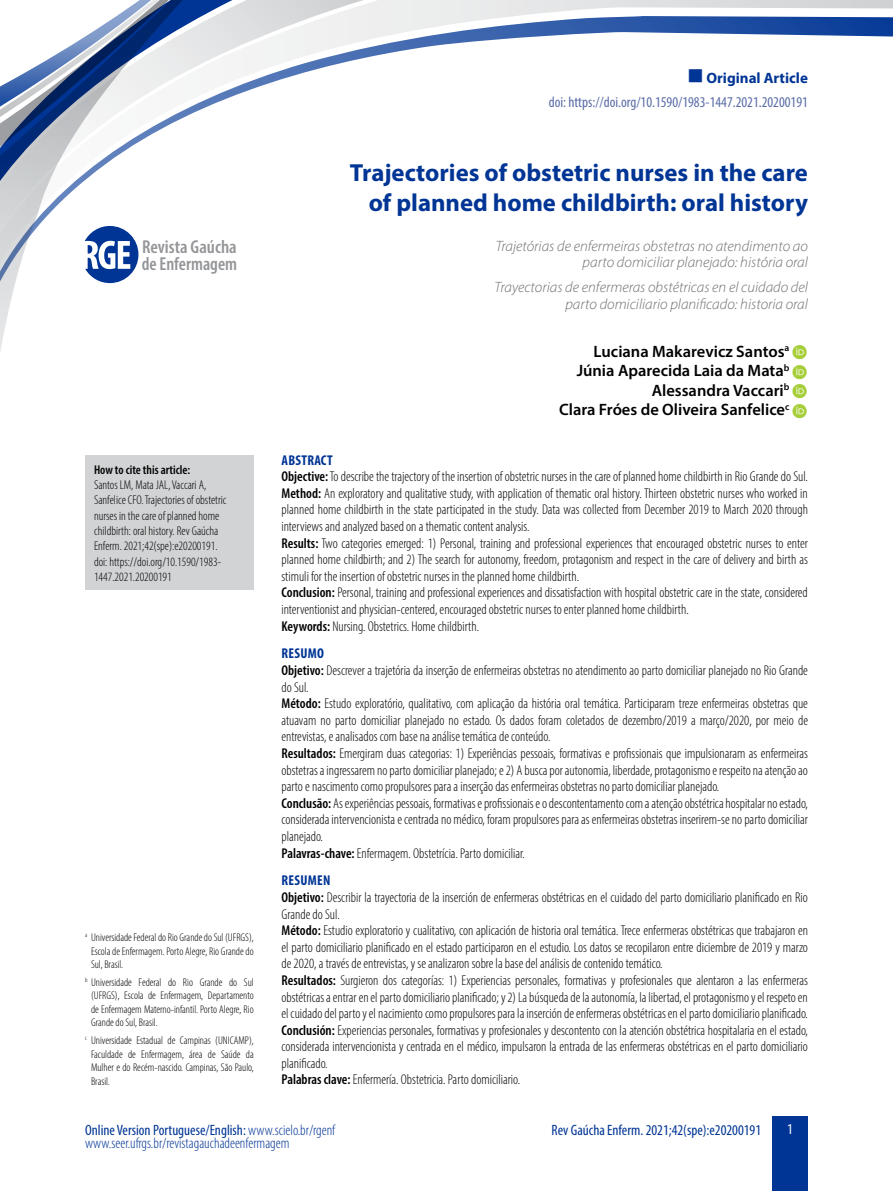
<style>
.page{position:relative;width:893px;height:1191px;background:#fff}
.page>*{position:absolute;margin:0;border:0;box-sizing:border-box;transform-origin:0 0}
.t1{font:700 24.75px/29.8px "Myriad Pro";color:#003595;text-align:right}
.t2{font:600 condensed 18.75px/16.6px "Myriad Pro";color:#939598}
.t3{font:600 16.5px/19.6px "Myriad Pro";color:#000;text-align:right}
.t4{font:italic 300 15px/16.6px "Myriad Pro";color:#6d6e71;text-align:right}
.t5{font:condensed 15px "Myriad Pro";color:#003595}
.t6{font:condensed 15px "Myriad Pro";color:#5a6da7}
.t7{font:300 condensed 15px "Myriad Pro";color:#003595}
.t8{font:700 15px "Myriad Pro";color:#003595}
.t9{font:condensed 15px "Myriad Pro";color:#fff}
.t10{font:300 condensed 14.25px/16.6px "Myriad Pro";color:#000}
.t11{font:300 condensed 12.75px/15.3px "Myriad Pro";color:#000}
.t12{font:600 condensed 12.75px "Myriad Pro";color:#000}
.t13{font:300 condensed 11.25px/13.5px "Myriad Pro";color:#000;text-align:justify}
.s1{font-weight:700;color:#003595}
.s2{font-weight:600}
.s3{font-weight:300}
</style>
<div class="page">
<svg style="left:202px;top:0;width:691px;height:109px"></svg>
<svg style="left:0;top:0;width:202px;height:352px"></svg>
<div style="left:772px;top:1116px;width:36px;height:75px;background:#003595"></div>
<svg style="left:85px;top:226px;width:53px;height:57px"></svg>
<div style="left:85px;top:455px;width:169px;height:135px;background:#d1d3d4"></div>
<svg style="left:689px;top:69px;width:13px;height:14px"></svg>
<p class="t8" style="left:706px;top:68px;width:103px">Original Article</p>
<h2 class="t2" style="left:142px;top:238px;width:97px">Revista Gaúcha de Enfermagem</h2>
<p class="t12" style="left:94px;top:461px;width:98px">How to cite this article:</p>
<p class="t11" style="left:94px;top:477px;width:134px">Santos LM, Mata JAL, Vaccari A, Sanfelice CFO. Trajectories of obstetric nurses in the care of planned home childbirth: oral history. Rev Gaúcha Enferm. 2021;42(spe):e20200191. doi: https://doi.org/10.1590/1983- 1447.2021.20200191</p>
<p class="t13" style="left:91px;top:930px;width:164px;text-indent:-6px"><sup>a</sup> Universidade Federal do Rio Grande do Sul (UFRGS), Escola de Enfermagem. Porto Alegre, Rio Grande do Sul, Brasil.</p>
<p class="t13" style="left:91px;top:975px;width:164px;text-indent:-6px"><sup>b</sup> Universidade Federal do Rio Grande do Sul (UFRGS), Escola de Enfermagem, Departamento de Enfermagem Materno-infantil. Porto Alegre, Rio Grande do Sul, Brasil.</p>
<p class="t13" style="left:91px;top:1033px;width:164px;text-indent:-6px"><sup>c</sup> Universidade Estadual de Campinas (UNICAMP), Faculdade de Enfermagem, área de Saúde da Mulher e do Recém-nascido. Campinas, São Paulo, Brasil.</p>
<p class="t6" style="left:549px;top:93px;width:261px">doi: https://doi.org/10.1590/1983-1447.2021.20200191</p>
<h1 class="t1" style="left:350px;top:157px;width:459px">Trajectories of obstetric nurses in the care of planned home childbirth: oral history</h1>
<p class="t4" style="left:496px;top:237px;width:314px">Trajetórias de enfermeiras obstetras no atendimento ao parto domiciliar planejado: história oral</p>
<p class="t4" style="left:495px;top:279px;width:315px">Trayectorias de enfermeras obstétricas en el cuidado del parto domiciliario planificado: historia oral</p>
<p class="t3" style="left:559px;top:341px;width:232px">Luciana Makarevicz Santos<sup>a<br></sup>Júnia Aparecida Laia da Mata<sup>b<br></sup>Alessandra Vaccari<sup>b<br></sup>Clara Fróes de Oliveira Sanfelice<sup>c</sup></p>
<p class="t10" style="left:281px;top:451px;width:528px"><span class="s1">ABSTRACT<br></span><span class="s2">Objective:</span> To describe the trajectory of the insertion of obstetric nurses in the care of planned home childbirth in Rio Grande do Sul.<br><span class="s2">Method:</span> An exploratory and qualitative study, with application of thematic oral history. Thirteen obstetric nurses who worked in planned home childbirth in the state participated in the study. Data was collected from December 2019 to March 2020 through interviews and analyzed based on a thematic content analysis.<br><span class="s2">Results:</span> Two categories emerged: 1) Personal, training and professional experiences that encouraged obstetric nurses to enter planned home childbirth; and 2) The search for autonomy, freedom, protagonism and respect in the care of delivery and birth as stimuli for the insertion of obstetric nurses in the planned home childbirth.<br><span class="s2">Conclusion:</span> Personal, training and professional experiences and dissatisfaction with hospital obstetric care in the state, considered interventionist and physician-centered, encouraged obstetric nurses to enter planned home childbirth.<br><span class="s2">Keywords:</span> Nursing. Obstetrics. Home childbirth.</p>
<p class="t10" style="left:281px;top:645px;width:528px"><span class="s1">RESUMO<br></span><span class="s2">Objetivo:</span> Descrever a trajetória da inserção de enfermeiras obstetras no atendimento ao parto domiciliar planejado no Rio Grande do Sul.<br><span class="s2">Método:</span> Estudo exploratório, qualitativo, com aplicação da história oral temática. Participaram treze enfermeiras obstetras que atuavam no parto domiciliar planejado no estado. Os dados foram coletados de dezembro/2019 a março/2020, por meio de entrevistas, e analisados com base na análise temática de conteúdo.<br><span class="s2">Resultados:</span> Emergiram duas categorias: 1) Experiências pessoais, formativas e profissionais que impulsionaram as enfermeiras obstetras a ingressarem no parto domiciliar planejado; e 2) A busca por autonomia, liberdade, protagonismo e respeito na atenção ao parto e nascimento como propulsores para a inserção das enfermeiras obstetras no parto domiciliar planejado.<br><span class="s2">Conclusão:</span> As experiências pessoais, formativas e profissionais e o descontentamento com a atenção obstétrica hospitalar no estado, considerada intervencionista e centrada no médico, foram propulsores para as enfermeiras obstetras inserirem-se no parto domiciliar planejado.<br><span class="s2">Palavras-chave:</span> Enfermagem. Obstetrícia. Parto domiciliar.</p>
<p class="t10" style="left:281px;top:872px;width:528px"><span class="s1">RESUMEN<br></span><span class="s2">Objetivo:</span> Describir la trayectoria de la inserción de enfermeras obstétricas en el cuidado del parto domiciliario planificado en Rio Grande do Sul.<br><span class="s2">Método:</span> Estudio exploratorio y cualitativo, con aplicación de historia oral temática. Trece enfermeras obstétricas que trabajaron en el parto domiciliario planificado en el estado participaron en el estudio. Los datos se recopilaron entre diciembre de 2019 y marzo de 2020, a través de entrevistas, y se analizaron sobre la base del análisis de contenido temático.<br><span class="s2">Resultados:</span> Surgieron dos categorías: 1) Experiencias personales, formativas y profesionales que alentaron a las enfermeras obstétricas a entrar en el parto domiciliario planificado; y 2) La búsqueda de la autonomía, la libertad, el protagonismo y el respeto en el cuidado del parto y el nacimiento como propulsores para la inserción de enfermeras obstétricas en el parto domiciliario planificado.<br><span class="s2">Conclusión:</span> Experiencias personales, formativas y profesionales y descontento con la atención obstétrica hospitalaria en el estado, considerada intervencionista y centrada en el médico, impulsaron la entrada de las enfermeras obstétricas en el parto domiciliario planificado.<br><span class="s2">Palabras clave:</span> Enfermería. Obstetricia. Parto domiciliario.</p>
<p class="t5" style="left:85px;top:1121px;width:252px">Online Version Portuguese/English: <span class="s3">www.scielo.br/rgenf</span></p>
<p class="t7" style="left:85px;top:1134px;width:206px">www.seer.ufrgs.br/revistagauchadeenfermagem</p>
<p class="t5" style="left:552px;top:1121px;width:211px">Rev Gaúcha Enferm. 2021;42(spe):e20200191</p>
<p class="t9" style="left:787px;top:1120px;width:7px">1</p>
</div>
